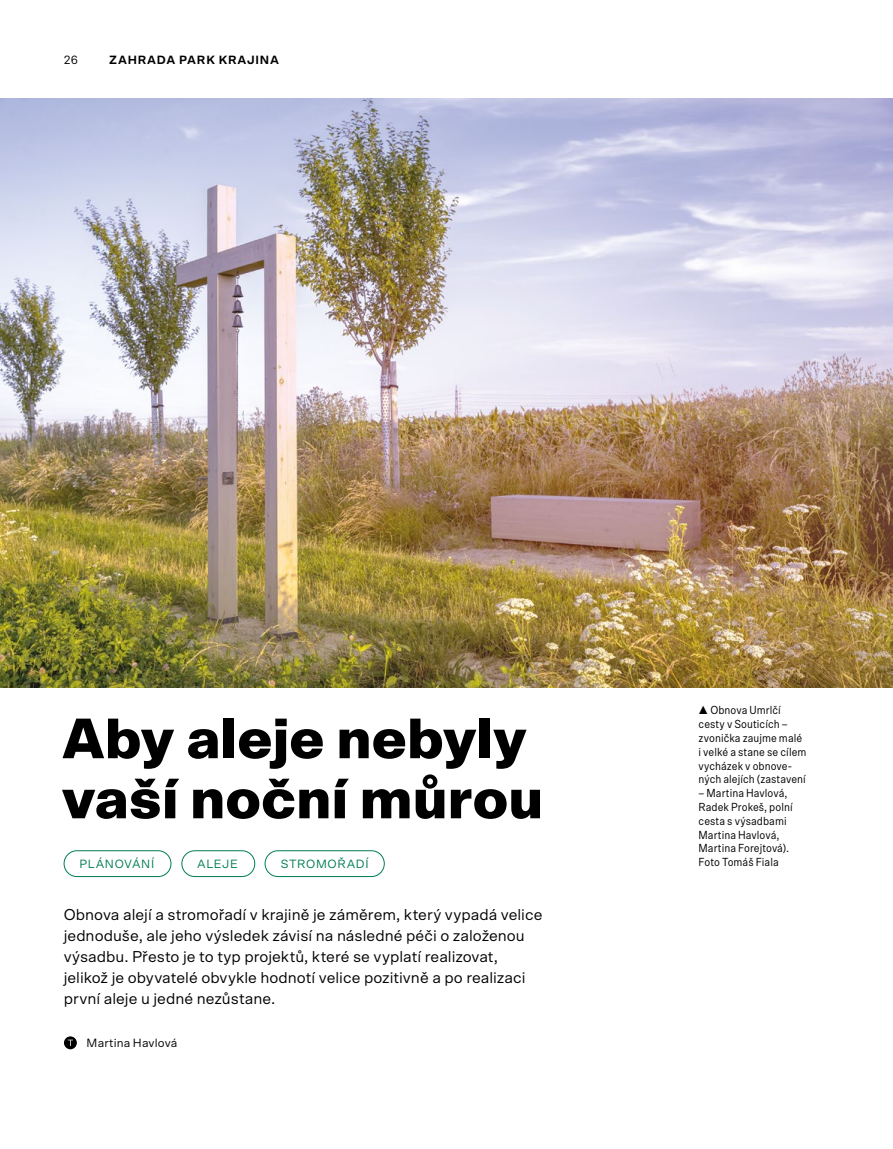
<style>
.page{position:relative;width:893px;height:1149px;background:#fff}
.page>*{position:absolute;margin:0;border:0;box-sizing:border-box;transform-origin:0 0}
.t1{font:900 57px/60px "Scto Grotesk A";letter-spacing:.005em;color:#000}
.t2{font:15.75px/21px "Scto Grotesk A";color:#000}
.t3{font:12px "Scto Grotesk A";letter-spacing:.05em;color:#007c57}
.t4{font:700 12px "Scto Grotesk A";letter-spacing:.065em;color:#000}
.t5{font:12px "Scto Grotesk A";letter-spacing:.01em;color:#000}
.t6{font:11.7px/13.8px "Scto Grotesk B";letter-spacing:.005em;color:#000}
</style>
<div class="page">
<img style="left:0;top:98px;width:893px;height:588px">
<div style="left:64px;top:1036px;width:13px;height:12px;background:#000;border-radius:50%"></div>
<svg style="left:68px;top:1039px;width:5px;height:6px"></svg>
<div style="left:64px;top:850px;width:107px;height:26px;border:1px solid #007c57;border-radius:13px"></div>
<div style="left:181px;top:850px;width:74px;height:26px;border:1px solid #007c57;border-radius:13px"></div>
<div style="left:265px;top:850px;width:120px;height:26px;border:1px solid #007c57;border-radius:13px"></div>
<p class="t5" style="left:64px;top:53px;width:16px">26</p>
<p class="t4" style="left:109px;top:52px;width:171px">ZAHRADA PARK KRAJINA</p>
<h1 class="t1" style="left:62px;top:708px;width:483px">Aby aleje nebyly vaší noční můrou</h1>
<p class="t3" style="left:80px;top:856px;width:76px">PLÁNOVÁNÍ</p>
<p class="t3" style="left:197px;top:856px;width:42px">ALEJE</p>
<p class="t3" style="left:281px;top:856px;width:89px">STROMOŘADÍ</p>
<p class="t2" style="left:64px;top:904px;width:480px">Obnova alejí a stromořadí v krajině je záměrem, který vypadá velice jednoduše, ale jeho výsledek závisí na následné péči o založenou výsadbu. Přesto je to typ projektů, které se vyplatí realizovat, jelikož je obyvatelé obvykle hodnotí velice pozitivně a po realizaci první aleje u jedné nezůstane.</p>
<p class="t5" style="left:87px;top:1035px;width:92px">Martina Havlová</p>
<p class="t6" style="left:699px;top:703px;width:110px">▲ Obnova Umrlčí cesty v Souticích – zvonička zaujme malé i velké a stane se cílem vycházek v obnove&shy;ných alejích (zastavení</p>
<p class="t6" style="left:699px;top:786px;width:96px">– Martina Havlová,<br>Radek Prokeš, polní cesta s výsadbami<br>Martina Havlová,<br>Martina Forejtová).<br>Foto Tomáš Fiala</p>
</div>
